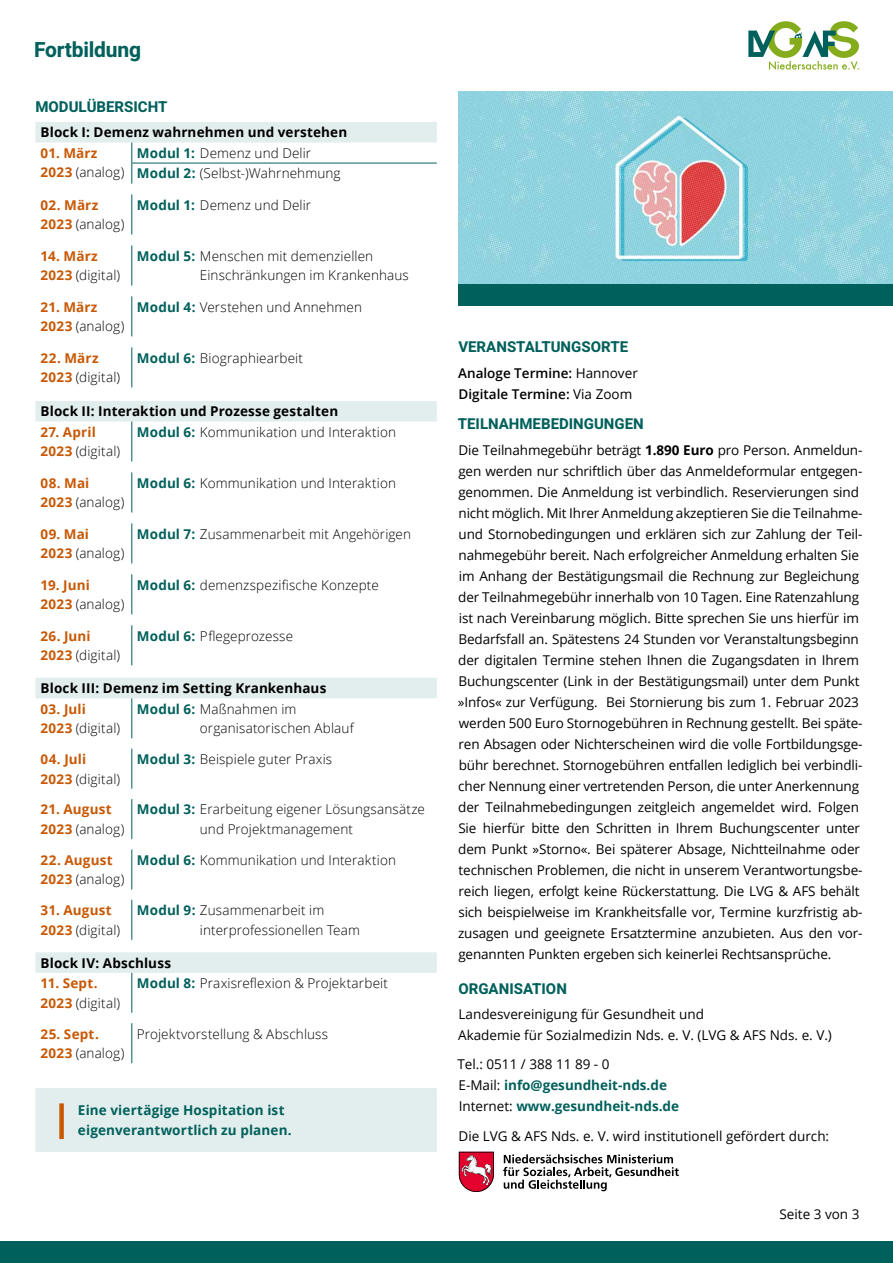
<style>
.page{position:relative;width:893px;height:1263px;background:#fff}
.page>*{position:absolute;margin:0;border:0;box-sizing:border-box;transform-origin:0 0}
.t1{font:700 21px "Heebo";letter-spacing:-.01em;color:#00605b}
.t2{font:700 15px "Heebo";color:#00605b}
.t3{font:13.5px/21px "Open Sans";letter-spacing:-.01em;color:#000}
.t4{font:300 13.5px/19.5px "Open Sans";letter-spacing:.01em;color:#000}
.t5{font:700 13.5px/19.5px "Open Sans";letter-spacing:.01em;color:#c85804}
.t6{font:700 13.5px/21px "Open Sans";letter-spacing:.005em;color:#00605b}
.t7{font:700 13.5px "Open Sans";letter-spacing:.01em;color:#000}
.t8{font:600 13.5px/21px "Open Sans";color:#000}
.s1{font-weight:300;color:#000}
.s2{font-weight:700;color:#00605b}
.s3{font-weight:400}
.s4{font-weight:700}
.s5{font-weight:400;color:#000}
</style>
<div class="page">
<svg style="left:748px;top:21px;width:111px;height:49px"></svg>
<div style="left:0;top:1242px;width:893px;height:21px;background:#00605b"></div>
<img style="left:458px;top:91px;width:435px;height:193px">
<svg style="left:35px;top:122px;width:402px;height:1030px"></svg>
<hr style="left:131px;top:163px;width:306px;height:1px;background:#00605b">
<svg style="left:131px;top:143px;width:1px;height:41px"></svg>
<hr style="left:131px;top:194px;width:1px;height:41px;background:#00605b">
<hr style="left:131px;top:245px;width:1px;height:40px;background:#00605b">
<hr style="left:131px;top:296px;width:1px;height:40px;background:#00605b">
<hr style="left:131px;top:347px;width:1px;height:40px;background:#00605b">
<hr style="left:131px;top:421px;width:1px;height:40px;background:#00605b">
<hr style="left:131px;top:472px;width:1px;height:40px;background:#00605b">
<hr style="left:131px;top:523px;width:1px;height:40px;background:#00605b">
<hr style="left:131px;top:574px;width:1px;height:40px;background:#00605b">
<hr style="left:131px;top:625px;width:1px;height:40px;background:#00605b">
<hr style="left:131px;top:698px;width:1px;height:40px;background:#00605b">
<hr style="left:131px;top:749px;width:1px;height:40px;background:#00605b">
<hr style="left:131px;top:799px;width:1px;height:40px;background:#00605b">
<hr style="left:131px;top:849px;width:1px;height:40px;background:#00605b">
<hr style="left:131px;top:900px;width:1px;height:40px;background:#00605b">
<hr style="left:131px;top:973px;width:1px;height:40px;background:#00605b">
<hr style="left:131px;top:1023px;width:1px;height:40px;background:#00605b">
<div style="left:458px;top:284px;width:435px;height:21px;background:#00605b"></div>
<div style="left:59px;top:1103px;width:5px;height:36px;background:#c85804"></div>
<svg style="left:503px;top:1154px;width:176px;height:37px"></svg>
<svg style="left:459px;top:1152px;width:35px;height:40px"></svg>
<h1 class="t1" style="left:34px;top:35px;width:109px">Fortbildung</h1>
<p class="t2" style="left:35px;top:96px;width:134px">MODULÜBERSICHT</p>
<p class="t7" style="left:41px;top:123px;width:308px">Block I: Demenz wahrnehmen und verstehen</p>
<p class="t5" style="left:41px;top:143px;width:85px">01. März<br>2023 <span class="s1">(analog)</span></p>
<p class="t4" style="left:137px;top:142px;width:205px;line-height:20.5px"><span class="s2">Modul 1:</span> Demenz und Delir<br><span class="s2">Modul 2:</span> (Selbst-)Wahrnehmung</p>
<p class="t5" style="left:41px;top:195px;width:85px">02. März<br>2023 <span class="s1">(analog)</span></p>
<p class="t4" style="left:137px;top:195px;width:176px"><span class="s2">Modul 1:</span> Demenz und Delir</p>
<p class="t5" style="left:41px;top:246px;width:81px">14. März<br>2023 <span class="s1">(digital)</span></p>
<p class="t4" style="left:200px;top:246px;width:210px;text-indent:-63px"><span class="s2">Modul 5:</span> Menschen mit demenziellen<br>Einschränkungen im Krankenhaus</p>
<p class="t5" style="left:41px;top:297px;width:85px">21. März<br>2023 <span class="s1">(analog)</span></p>
<p class="t4" style="left:137px;top:297px;width:227px"><span class="s2">Modul 4:</span> Verstehen und Annehmen</p>
<p class="t5" style="left:41px;top:348px;width:81px">22. März<br>2023 <span class="s1">(digital)</span></p>
<p class="t4" style="left:137px;top:348px;width:168px"><span class="s2">Modul 6:</span> Biographiearbeit</p>
<p class="t7" style="left:41px;top:402px;width:299px">Block II: Interaktion und Prozesse gestalten</p>
<p class="t5" style="left:41px;top:422px;width:81px">27. April<br>2023 <span class="s1">(digital)</span></p>
<p class="t4" style="left:137px;top:422px;width:261px"><span class="s2">Modul 6:</span> Kommunikation und Interaktion</p>
<p class="t5" style="left:41px;top:473px;width:85px">08. Mai<br>2023 <span class="s1">(analog)</span></p>
<p class="t4" style="left:137px;top:473px;width:261px"><span class="s2">Modul 6:</span> Kommunikation und Interaktion</p>
<p class="t5" style="left:41px;top:524px;width:85px">09. Mai<br>2023 <span class="s1">(analog)</span></p>
<p class="t4" style="left:137px;top:524px;width:276px"><span class="s2">Modul 7:</span> Zusammenarbeit mit Angehörigen</p>
<p class="t5" style="left:41px;top:575px;width:85px">19. Juni<br>2023 <span class="s1">(analog)</span></p>
<p class="t4" style="left:137px;top:575px;width:243px"><span class="s2">Modul 6:</span> demenzspezifische Konzepte</p>
<p class="t5" style="left:41px;top:626px;width:81px">26. Juni<br>2023 <span class="s1">(digital)</span></p>
<p class="t4" style="left:137px;top:626px;width:158px"><span class="s2">Modul 6:</span> Pflegeprozesse</p>
<p class="t7" style="left:41px;top:679px;width:287px">Block III: Demenz im Setting Krankenhaus</p>
<p class="t5" style="left:41px;top:699px;width:81px">03. Juli<br>2023 <span class="s1">(digital)</span></p>
<p class="t4" style="left:200px;top:699px;width:155px;text-indent:-63px"><span class="s2">Modul 6:</span> Maßnahmen im organisatorischen Ablauf</p>
<p class="t5" style="left:41px;top:749px;width:81px">04. Juli<br>2023 <span class="s1">(digital)</span></p>
<p class="t4" style="left:137px;top:749px;width:197px"><span class="s2">Modul 3:</span> Beispiele guter Praxis</p>
<p class="t5" style="left:41px;top:799px;width:85px">21. August<br>2023 <span class="s1">(analog)</span></p>
<p class="t4" style="left:200px;top:799px;width:227px;text-indent:-63px"><span class="s2">Modul 3:</span> Erarbeitung eigener Lösungsansätze und Projektmanagement</p>
<p class="t5" style="left:41px;top:850px;width:85px">22. August<br>2023 <span class="s1">(analog)</span></p>
<p class="t4" style="left:137px;top:850px;width:261px"><span class="s2">Modul 6:</span> Kommunikation und Interaktion</p>
<p class="t5" style="left:41px;top:900px;width:81px">31. August<br>2023 <span class="s1">(digital)</span></p>
<p class="t4" style="left:200px;top:900px;width:162px;text-indent:-63px"><span class="s2">Modul 9:</span> Zusammenarbeit im interprofessionellen Team</p>
<p class="t7" style="left:41px;top:953px;width:132px">Block IV: Abschluss</p>
<p class="t5" style="left:41px;top:973px;width:81px">11. Sept.<br>2023 <span class="s1">(digital)</span></p>
<p class="t4" style="left:137px;top:973px;width:253px"><span class="s2">Modul 8:</span> Praxisreflexion &amp; Projektarbeit</p>
<p class="t5" style="left:41px;top:1024px;width:85px">25. Sept.<br>2023 <span class="s1">(analog)</span></p>
<p class="t4" style="left:137px;top:1023px;width:193px">Projektvorstellung &amp; Abschluss</p>
<p class="t6" style="left:78px;top:1100px;width:215px;line-height:19.5px">Eine viertägige Hospitation ist eigenverantwortlich zu planen.</p>
<p class="t2" style="left:458px;top:337px;width:171px">VERANSTALTUNGSORTE</p>
<p class="t8" style="left:458px;top:362px;width:181px">Analoge Termine: <span class="s3">Hannover<br></span>Digitale Termine: <span class="s3">Via Zoom</span></p>
<p class="t2" style="left:458px;top:414px;width:187px">TEILNAHMEBEDINGUNGEN</p>
<p class="t3" style="left:458px;top:439px;width:406px">Die Teilnahmegebühr beträgt <span class="s4">1.890 Euro</span> pro Person. Anmeldun&shy;gen werden nur schriftlich über das Anmeldeformular entgegen&shy;genommen. Die Anmeldung ist verbindlich. Reservierungen sind nicht möglich. Mit Ihrer Anmeldung akzeptieren Sie die Teilnahme&shy;und Stornobedingungen und erklären sich zur Zahlung der Teil&shy;nahmegebühr bereit. Nach erfolgreicher Anmeldung erhalten Sie im Anhang der Bestätigungsmail die Rechnung zur Begleichung der Teilnahmegebühr innerhalb von 10 Tagen. Eine Ratenzahlung ist nach Vereinbarung möglich. Bitte sprechen Sie uns hierfür im Bedarfsfall an. Spätestens 24 Stunden vor Veranstaltungsbeginn der digitalen Termine stehen Ihnen die Zugangsdaten in Ihrem Buchungscenter (Link in der Bestätigungsmail) unter dem Punkt »Infos« zur Verfügung. Bei Stornierung bis zum 1. Februar 2023 werden 500 Euro Stornogebühren in Rechnung gestellt. Bei späte&shy;ren Absagen oder Nichterscheinen wird die volle Fortbildungsge&shy;bühr berechnet. Stornogebühren entfallen lediglich bei verbindli&shy;cher Nennung einer vertretenden Person, die unter Anerkennung der Teilnahmebedingungen zeitgleich angemeldet wird. Folgen Sie hierfür bitte den Schritten in Ihrem Buchungscenter unter dem Punkt »Storno«. Bei späterer Absage, Nichtteilnahme oder technischen Problemen, die nicht in unserem Verantwortungsbe&shy;reich liegen, erfolgt keine Rückerstattung. Die LVG &amp; AFS behält sich beispielweise im Krankheitsfalle vor, Termine kurzfristig ab&shy;zusagen und geeignete Ersatztermine anzubieten. Aus den vor&shy;genannten Punkten ergeben sich keinerlei Rechtsansprüche.</p>
<p class="t2" style="left:458px;top:978px;width:110px">ORGANISATION</p>
<p class="t3" style="left:458px;top:1003px;width:375px">Landesvereinigung für Gesundheit und<br>Akademie für Sozialmedizin Nds. e. V. (LVG &amp; AFS Nds. e. V.)</p>
<p class="t6" style="left:457px;top:1054px;width:223px"><span class="s5">Tel.: 0511 / 388 11 89 - 0<br>E-Mail:</span> info@gesundheit-nds.de<br><span class="s5">Internet:</span> www.gesundheit-nds.de</p>
<p class="t3" style="left:459px;top:1125px;width:372px">Die LVG &amp; AFS Nds. e. V. wird institutionell gefördert durch:</p>
<p class="t3" style="left:779px;top:1203px;width:81px">Seite 3 von 3</p>
</div>
